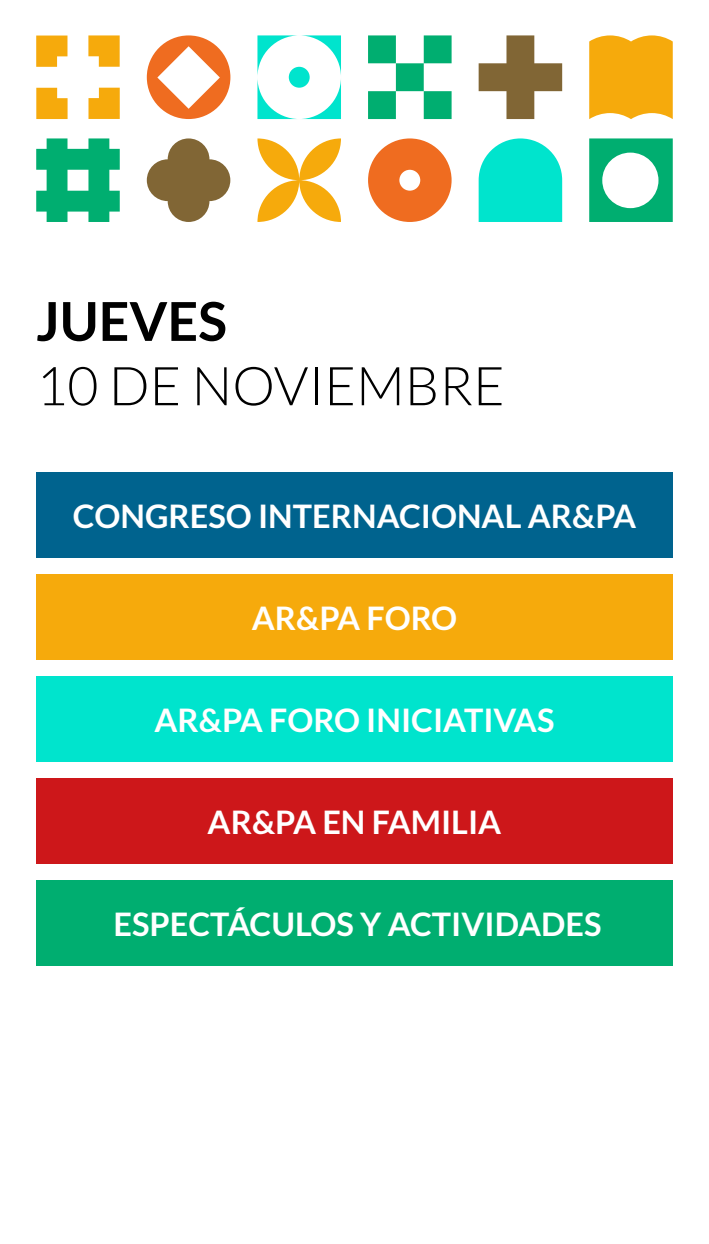
<style>
.page{position:relative;width:709px;height:1244px;background:#fff}
.page>*{position:absolute;margin:0;border:0;box-sizing:border-box;transform-origin:0 0}
.t1{font:300 53.75px "Lato";color:#000}
.t2{font:700 53.75px "Lato";color:#000}
.t3{font:700 32.5px "Lato";color:#fff}
</style>
<div class="page">
<svg style="left:36px;top:35px;width:84px;height:84px"></svg>
<svg style="left:36px;top:138px;width:84px;height:84px"></svg>
<svg style="left:368px;top:35px;width:83px;height:84px"></svg>
<svg style="left:368px;top:138px;width:83px;height:84px"></svg>
<svg style="left:478px;top:138px;width:84px;height:84px;background:#1ee7d2"></svg>
<svg style="left:478px;top:35px;width:84px;height:84px"></svg>
<svg style="left:589px;top:35px;width:83px;height:84px;background:#f6b01f"></svg>
<svg style="left:589px;top:138px;width:83px;height:84px"></svg>
<svg style="left:147px;top:35px;width:83px;height:84px"></svg>
<svg style="left:147px;top:138px;width:83px;height:84px"></svg>
<svg style="left:257px;top:35px;width:84px;height:84px"></svg>
<svg style="left:257px;top:138px;width:84px;height:84px"></svg>
<div style="left:36px;top:472px;width:636px;height:85px;background:#00638e"></div>
<div style="left:36px;top:574px;width:636px;height:85px;background:#f6aa0c"></div>
<div style="left:36px;top:676px;width:636px;height:85px;background:#00e4cd"></div>
<div style="left:36px;top:778px;width:636px;height:85px;background:#cd171a"></div>
<div style="left:36px;top:880px;width:636px;height:85px;background:#00ae70"></div>
<h1 class="t2" style="left:36px;top:290px;width:192px">JUEVES</h1>
<h1 class="t1" style="left:36px;top:357px;width:470px">10 DE NOVIEMBRE</h1>
<p class="t3" style="left:73px;top:497px;width:565px">CONGRESO INTERNACIONAL AR&amp;PA</p>
<p class="t3" style="left:252px;top:599px;width:207px">AR&amp;PA FORO</p>
<p class="t3" style="left:154px;top:701px;width:401px">AR&amp;PA FORO INICIATIVAS</p>
<p class="t3" style="left:208px;top:803px;width:295px">AR&amp;PA EN FAMILIA</p>
<p class="t3" style="left:114px;top:905px;width:489px">ESPECTÁCULOS Y ACTIVIDADES</p>
</div>
